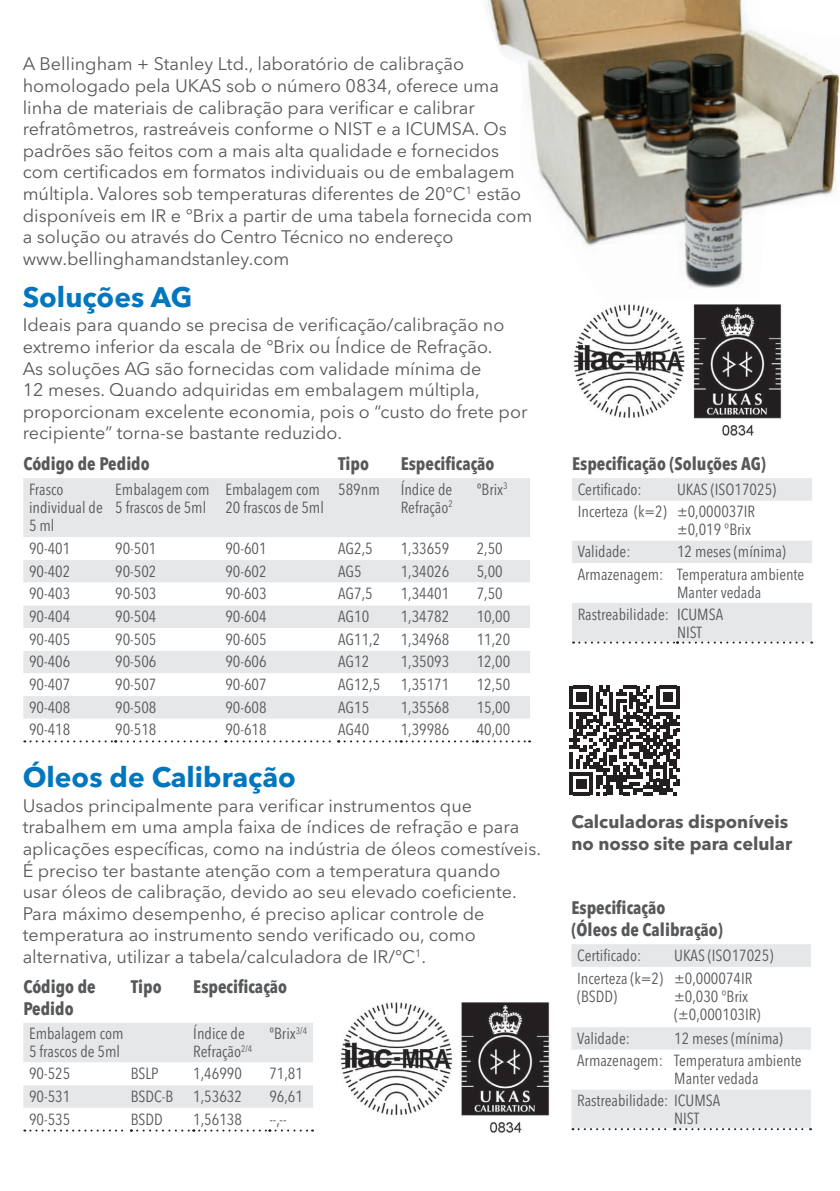
<style>
.page{position:relative;width:840px;height:1191px;background:#fff}
.page>*{position:absolute;margin:0;border:0;box-sizing:border-box;transform-origin:0 0}
.t1{font:700 28px "Avenir Next LT Pro";color:#0076be}
.t2{font:18px/21.6px "Avenir Next LT Pro";color:#57585a}
.t3{font:700 condensed 18px/22px "Avenir Next LT Pro";color:#57585a}
.t4{font:700 18px/22px "Avenir Next LT Pro";color:#57585a}
.t5{font:condensed 16px/18px "Avenir Next LT Pro";color:#57585a}
</style>
<div class="page">
<svg style="left:569px;top:685px;width:110px;height:110px"></svg>
<img style="left:485px;top:0;width:354px;height:288px">
<div style="left:23px;top:478px;width:506px;height:240px;background:#e6e7e9"></div>
<svg style="left:23px;top:537px;width:92px;height:159px"></svg>
<svg style="left:115px;top:537px;width:414px;height:159px"></svg>
<svg style="left:23px;top:718px;width:506px;height:24px"></svg>
<svg style="left:23px;top:1023px;width:290px;height:108px"></svg>
<svg style="left:572px;top:478px;width:239px;height:165px"></svg>
<div style="left:571px;top:944px;width:239px;height:185px;background:#e6e7e9"></div>
<svg style="left:571px;top:967px;width:239px;height:122px"></svg>
<svg style="left:572px;top:1128px;width:238px;height:2px"></svg>
<img style="left:340px;top:1002px;width:210px;height:131px">
<img style="left:573px;top:304px;width:209px;height:132px">
<p class="t2" style="left:23px;top:53px;width:511px">A Bellingham + Stanley Ltd., laboratório de calibração homologado pela UKAS sob o número 0834, oferece uma linha de materiais de calibração para verificar e calibrar refratômetros, rastreáveis conforme o NIST e a ICUMSA. Os padrões são feitos com a mais alta qualidade e fornecidos com certificados em formatos individuais ou de embalagem múltipla. Valores sob temperaturas diferentes de 20°C<sup>1</sup> estão disponíveis em IR e °Brix a partir de uma tabela fornecida com a solução ou através do Centro Técnico no endereço www.bellinghamandstanley.com</p>
<h1 class="t1" style="left:23px;top:280px;width:171px">Soluções AG</h1>
<p class="t2" style="left:23px;top:314px;width:506px">Ideais para quando se precisa de verificação/calibração no extremo inferior da escala de °Brix ou Índice de Refração.<br>As soluções AG são fornecidas com validade mínima de<br>12 meses. Quando adquiridas em embalagem múltipla, proporcionam excelente economia, pois o “custo do frete por recipiente” torna-se bastante reduzido.</p>
<p class="t3" style="left:23px;top:453px;width:128px">Código de Pedido</p>
<p class="t3" style="left:338px;top:453px;width:32px">Tipo</p>
<p class="t3" style="left:400px;top:453px;width:95px">Especificação</p>
<p class="t5" style="left:29px;top:480px;width:75px">Frasco individual de<br>5 ml</p>
<p class="t5" style="left:115px;top:480px;width:96px">Embalagem com<br>5 frascos de 5ml</p>
<p class="t5" style="left:225px;top:480px;width:100px">Embalagem com<br>20 frascos de 5ml</p>
<p class="t5" style="left:338px;top:480px;width:43px">589nm</p>
<p class="t5" style="left:400px;top:480px;width:54px">Índice de<br>Refração<sup>2</sup></p>
<p class="t5" style="left:476px;top:480px;width:32px">ºBrix<sup>3</sup></p>
<p class="t5" style="left:29px;top:539px;width:43px">90-401</p>
<p class="t5" style="left:115px;top:539px;width:43px">90-501</p>
<p class="t5" style="left:225px;top:539px;width:43px">90-601</p>
<p class="t5" style="left:338px;top:539px;width:36px">AG2,5</p>
<p class="t5" style="left:400px;top:539px;width:50px">1,33659</p>
<p class="t5" style="left:476px;top:539px;width:28px">2,50</p>
<p class="t5" style="left:29px;top:562px;width:43px">90-402</p>
<p class="t5" style="left:115px;top:562px;width:43px">90-502</p>
<p class="t5" style="left:225px;top:562px;width:43px">90-602</p>
<p class="t5" style="left:338px;top:562px;width:25px">AG5</p>
<p class="t5" style="left:400px;top:562px;width:50px">1,34026</p>
<p class="t5" style="left:476px;top:562px;width:28px">5,00</p>
<p class="t5" style="left:29px;top:584px;width:43px">90-403</p>
<p class="t5" style="left:115px;top:584px;width:43px">90-503</p>
<p class="t5" style="left:225px;top:584px;width:43px">90-603</p>
<p class="t5" style="left:338px;top:584px;width:36px">AG7,5</p>
<p class="t5" style="left:400px;top:584px;width:50px">1,34401</p>
<p class="t5" style="left:476px;top:584px;width:28px">7,50</p>
<p class="t5" style="left:29px;top:607px;width:43px">90-404</p>
<p class="t5" style="left:115px;top:607px;width:43px">90-504</p>
<p class="t5" style="left:225px;top:607px;width:43px">90-604</p>
<p class="t5" style="left:338px;top:607px;width:32px">AG10</p>
<p class="t5" style="left:400px;top:607px;width:50px">1,34782</p>
<p class="t5" style="left:476px;top:607px;width:35px">10,00</p>
<p class="t5" style="left:29px;top:630px;width:43px">90-405</p>
<p class="t5" style="left:115px;top:630px;width:43px">90-505</p>
<p class="t5" style="left:225px;top:630px;width:43px">90-605</p>
<p class="t5" style="left:338px;top:630px;width:43px">AG11,2</p>
<p class="t5" style="left:400px;top:630px;width:50px">1,34968</p>
<p class="t5" style="left:476px;top:630px;width:35px">11,20</p>
<p class="t5" style="left:29px;top:652px;width:43px">90-406</p>
<p class="t5" style="left:115px;top:652px;width:43px">90-506</p>
<p class="t5" style="left:225px;top:652px;width:43px">90-606</p>
<p class="t5" style="left:338px;top:652px;width:32px">AG12</p>
<p class="t5" style="left:400px;top:652px;width:50px">1,35093</p>
<p class="t5" style="left:476px;top:652px;width:35px">12,00</p>
<p class="t5" style="left:29px;top:675px;width:43px">90-407</p>
<p class="t5" style="left:115px;top:675px;width:43px">90-507</p>
<p class="t5" style="left:225px;top:675px;width:43px">90-607</p>
<p class="t5" style="left:338px;top:675px;width:43px">AG12,5</p>
<p class="t5" style="left:400px;top:675px;width:50px">1,35171</p>
<p class="t5" style="left:476px;top:675px;width:35px">12,50</p>
<p class="t5" style="left:29px;top:698px;width:43px">90-408</p>
<p class="t5" style="left:115px;top:698px;width:43px">90-508</p>
<p class="t5" style="left:225px;top:698px;width:43px">90-608</p>
<p class="t5" style="left:338px;top:698px;width:32px">AG15</p>
<p class="t5" style="left:400px;top:698px;width:50px">1,35568</p>
<p class="t5" style="left:476px;top:698px;width:35px">15,00</p>
<p class="t5" style="left:29px;top:720px;width:43px">90-418</p>
<p class="t5" style="left:115px;top:720px;width:43px">90-518</p>
<p class="t5" style="left:225px;top:720px;width:43px">90-618</p>
<p class="t5" style="left:338px;top:720px;width:32px">AG40</p>
<p class="t5" style="left:400px;top:720px;width:50px">1,39986</p>
<p class="t5" style="left:476px;top:720px;width:35px">40,00</p>
<h1 class="t1" style="left:23px;top:760px;width:274px">Óleos de Calibração</h1>
<p class="t2" style="left:23px;top:794px;width:519px">Usados principalmente para verificar instrumentos que trabalhem em uma ampla faixa de índices de refração e para aplicações específicas, como na indústria de óleos comestíveis.<br>É preciso ter bastante atenção com a temperatura quando<br>usar óleos de calibração, devido ao seu elevado coeficiente.<br>Para máximo desempenho, é preciso aplicar controle de temperatura ao instrumento sendo verificado ou, como alternativa, utilizar a tabela/calculadora de IR/°C<sup>1</sup>.</p>
<p class="t3" style="left:23px;top:975px;width:74px">Código de<br>Pedido</p>
<p class="t3" style="left:131px;top:975px;width:32px">Tipo</p>
<p class="t3" style="left:193px;top:975px;width:95px">Especificação</p>
<p class="t5" style="left:29px;top:1024px;width:96px">Embalagem com<br>5 frascos de 5ml</p>
<p class="t5" style="left:193px;top:1024px;width:60px">Índice de<br>Refração<sup>2/4</sup></p>
<p class="t5" style="left:269px;top:1024px;width:39px">ºBrix<sup>3/4</sup></p>
<p class="t5" style="left:29px;top:1064px;width:43px">90-525</p>
<p class="t5" style="left:131px;top:1064px;width:29px">BSLP</p>
<p class="t5" style="left:193px;top:1064px;width:50px">1,46990</p>
<p class="t5" style="left:269px;top:1064px;width:35px">71,81</p>
<p class="t5" style="left:29px;top:1087px;width:43px">90-531</p>
<p class="t5" style="left:131px;top:1087px;width:112px">BSDC-B 1,53632</p>
<p class="t5" style="left:269px;top:1087px;width:35px">96,61</p>
<p class="t5" style="left:29px;top:1109px;width:43px">90-535</p>
<p class="t5" style="left:131px;top:1109px;width:34px">BSDD</p>
<p class="t5" style="left:193px;top:1109px;width:50px">1,56138</p>
<p class="t5" style="left:269px;top:1109px;width:19px">--,--</p>
<p class="t3" style="left:571px;top:453px;width:195px">Especificação (Soluções AG)</p>
<p class="t5" style="left:577px;top:480px;width:65px">Certificado:</p>
<p class="t5" style="left:577px;top:478px;width:200px;line-height:22.6px;text-indent:99px">UKAS (ISO17025)<br>Incerteza (k=2) ±0,000037IR</p>
<p class="t5" style="left:676px;top:521px;width:76px">±0,019 °Brix</p>
<p class="t5" style="left:577px;top:542px;width:54px">Validade:</p>
<p class="t5" style="left:577px;top:540px;width:228px;line-height:22.6px;text-indent:99px">12 meses (mínima)<br>Armazenagem: Temperatura ambiente</p>
<p class="t5" style="left:577px;top:581px;width:185px;line-height:21.6px;text-indent:99px">Manter vedada<br>Rastreabilidade: ICUMSA</p>
<p class="t5" style="left:676px;top:623px;width:27px">NIST</p>
<p class="t4" style="left:571px;top:810px;width:222px">Calculadoras disponíveis no nosso site para celular</p>
<p class="t3" style="left:571px;top:896px;width:153px">Especificação<br>(Óleos de Calibração)</p>
<p class="t5" style="left:577px;top:946px;width:65px">Certificado:</p>
<p class="t5" style="left:673px;top:946px;width:101px">UKAS (ISO17025)</p>
<p class="t5" style="left:577px;top:969px;width:87px">Incerteza (k=2) (BSDD)</p>
<p class="t5" style="left:673px;top:969px;width:88px">±0,000074IR ±0,030 °Brix (±0,000103IR)</p>
<p class="t5" style="left:577px;top:1029px;width:54px">Validade:</p>
<p class="t5" style="left:577px;top:1026px;width:226px;line-height:22.6px;text-indent:97px">12 meses (mínima)<br>Armazenagem: Temperatura ambiente</p>
<p class="t5" style="left:577px;top:1068px;width:183px;line-height:21.6px;text-indent:97px">Manter vedada<br>Rastreabilidade: ICUMSA</p>
<p class="t5" style="left:673px;top:1109px;width:27px">NIST</p>
</div>
